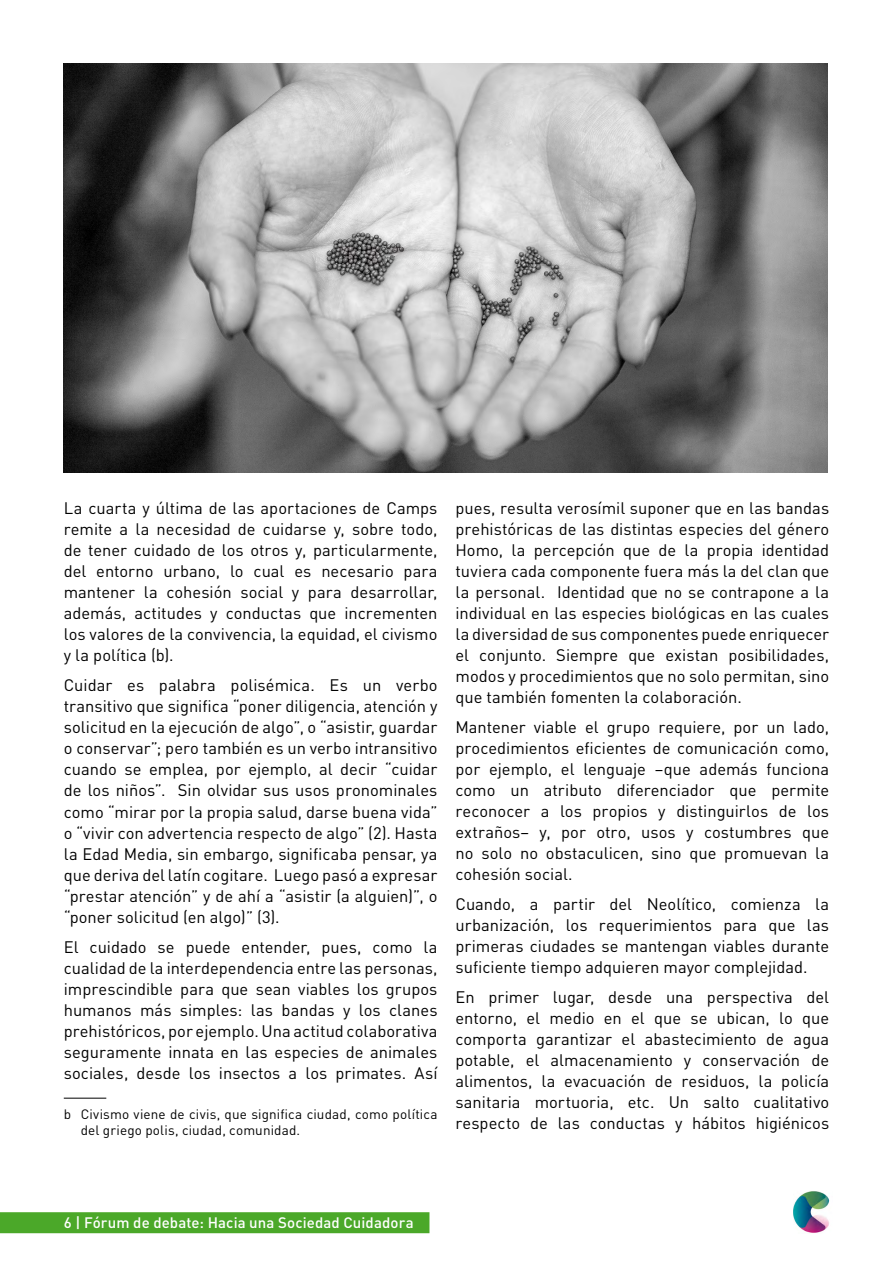
<style>
.page{position:relative;width:893px;height:1263px;background:#fff}
.page>*{position:absolute;margin:0;border:0;box-sizing:border-box;transform-origin:0 0}
.t1{font:16.5px/21px "DIN Pro";color:#000;text-align:justify}
.t2{font:500 15px "DIN Pro";letter-spacing:.005em;color:#fff}
.t3{font:13.5px/16.5px "DIN Pro";letter-spacing:.01em;color:#000}
</style>
<div class="page">
<img style="left:793px;top:1191px;width:37px;height:42px">
<hr style="left:64px;top:1098px;width:42px;height:1px;background:#000">
<img style="left:64px;top:64px;width:764px;height:409px">
<div style="left:0;top:1212px;width:429px;height:21px;background:#4ba829"></div>
<p class="t1" style="left:64px;top:497px;width:375px">La cuarta y última de las aportaciones de Camps remite a la necesidad de cuidarse y, sobre todo, de tener cuidado de los otros y, particularmente, del entorno urbano, lo cual es necesario para mantener la cohesión social y para desarrollar, además, actitudes y conductas que incrementen los valores de la convivencia, la equidad, el civismo y la política (b).</p>
<p class="t1" style="left:64px;top:674px;width:375px">Cuidar es palabra polisémica. Es un verbo transitivo que significa “poner diligencia, atención y solicitud en la ejecución de algo”, o “asistir, guardar o conservar”; pero también es un verbo intransitivo cuando se emplea, por ejemplo, al decir “cuidar de los niños”. Sin olvidar sus usos pronominales como “mirar por la propia salud, darse buena vida” o “vivir con advertencia respecto de algo” (2). Hasta la Edad Media, sin embargo, significaba pensar, ya que deriva del latín cogitare. Luego pasó a expresar “prestar atención” y de ahí a “asistir (a alguien)”, o “poner solicitud (en algo)” (3).</p>
<p class="t1" style="left:64px;top:935px;width:375px">El cuidado se puede entender, pues, como la cualidad de la interdependencia entre las personas, imprescindible para que sean viables los grupos humanos más simples: las bandas y los clanes prehistóricos, por ejemplo. Una actitud colaborativa seguramente innata en las especies de animales sociales, desde los insectos a los primates. Así</p>
<p class="t3" style="left:81px;top:1105px;width:358px;text-indent:-17px">b Civismo viene de civis, que significa ciudad, como política del griego polis, ciudad, comunidad.</p>
<p class="t1" style="left:455px;top:497px;width:375px">pues, resulta verosímil suponer que en las bandas prehistóricas de las distintas especies del género Homo, la percepción que de la propia identidad tuviera cada componente fuera más la del clan que la personal. Identidad que no se contrapone a la individual en las especies biológicas en las cuales la diversidad de sus componentes puede enriquecer el conjunto. Siempre que existan posibilidades, modos y procedimientos que no solo permitan, sino que también fomenten la colaboración.</p>
<p class="t1" style="left:455px;top:716px;width:375px">Mantener viable el grupo requiere, por un lado, procedimientos eficientes de comunicación como, por ejemplo, el lenguaje –que además funciona como un atributo diferenciador que permite reconocer a los propios y distinguirlos de los extraños– y, por otro, usos y costumbres que no solo no obstaculicen, sino que promuevan la cohesión social.</p>
<p class="t1" style="left:455px;top:893px;width:375px">Cuando, a partir del Neolítico, comienza la urbanización, los requerimientos para que las primeras ciudades se mantengan viables durante suficiente tiempo adquieren mayor complejidad.</p>
<p class="t1" style="left:455px;top:986px;width:375px">En primer lugar, desde una perspectiva del entorno, el medio en el que se ubican, lo que comporta garantizar el abastecimiento de agua potable, el almacenamiento y conservación de alimentos, la evacuación de residuos, la policía sanitaria mortuoria, etc. Un salto cualitativo respecto de las conductas y hábitos higiénicos</p>
<p class="t2" style="left:64px;top:1212px;width:351px">6 | Fórum de debate: Hacia una Sociedad Cuidadora</p>
</div>
